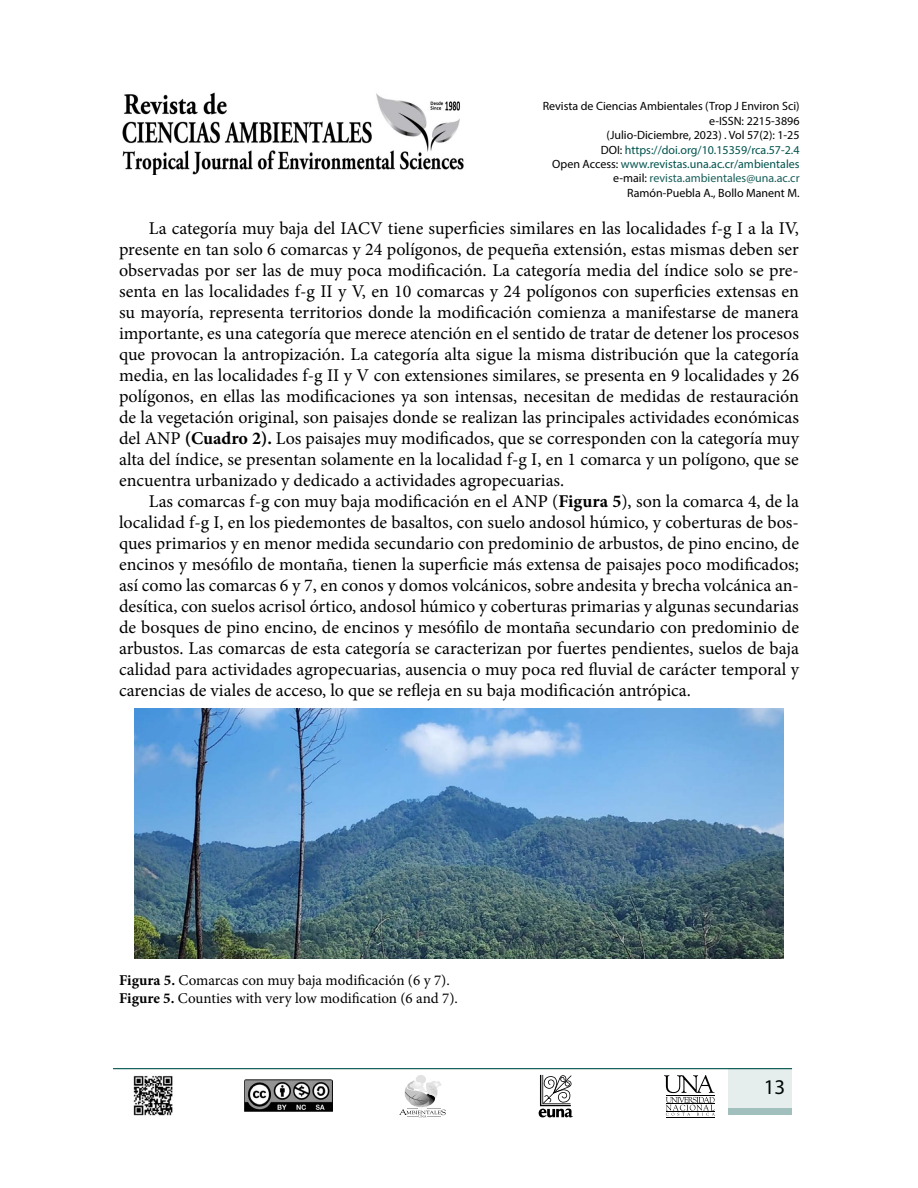
<style>
.page{position:relative;width:918px;height:1188px;background:#fff}
.page>*{position:absolute;margin:0;border:0;box-sizing:border-box;transform-origin:0 0}
.t1{font:21px "Myriad Pro";color:#000}
.t2{font:18px/21px "Minion Pro";color:#000;text-align:justify}
.t3{font:15px/18px "Minion Pro";color:#000}
.t4{font:12px/14.4px "Myriad Pro";color:#000;text-align:right}
.s1{color:#00534d}
.s2{color:#195f5a}
.s3{font-weight:700}
</style>
<div class="page">
<svg style="left:539px;top:1075px;width:34px;height:42px"></svg>
<div style="left:416px;top:1075px;width:10px;height:9px;background:#e2e2e2;border-radius:50%"></div>
<svg style="left:399px;top:1081px;width:47px;height:36px"></svg>
<hr style="left:666px;top:1117px;width:48px;height:1px;background:#000">
<svg style="left:664px;top:1075px;width:51px;height:41px"></svg>
<hr style="left:113px;top:1068px;width:679px;height:1px;background:#00534d">
<div style="left:729px;top:1068px;width:63px;height:46px;background:#e6eeed"></div>
<div style="left:729px;top:1108px;width:63px;height:6px;background:#a1bfbd"></div>
<img style="left:244px;top:1080px;width:89px;height:31px">
<img style="left:122px;top:92px;width:342px;height:83px">
<img style="left:133px;top:1075px;width:40px;height:41px">
<img style="left:134px;top:708px;width:650px;height:250px">
<p class="t4" style="left:543px;top:99px;width:258px">Revista de Ciencias Ambientales (Trop J Environ Sci) e-ISSN: 2215-3896<br>(Julio-Diciembre, 2023) . Vol 57(2): 1-25<br>DOI: <span class="s1">https://doi.org/10.15359/rca.57-2.4<br></span>Open Access: <span class="s1">www.revistas.una.ac.cr/ambientales </span>e-mail: <span class="s2">revista.ambientales@una.ac.cr </span>Ramón-Puebla A., Bollo Manent M.</p>
<p class="t2" style="left:119px;top:218px;width:682px;text-indent:30px">La categoría muy baja del IACV tiene superficies similares en las localidades f-g I a la IV, presente en tan solo 6 comarcas y 24 polígonos, de pequeña extensión, estas mismas deben ser observadas por ser las de muy poca modificación. La categoría media del índice solo se pre&shy;senta en las localidades f-g II y V, en 10 comarcas y 24 polígonos con superficies extensas en su mayoría, representa territorios donde la modificación comienza a manifestarse de manera importante, es una categoría que merece atención en el sentido de tratar de detener los procesos que provocan la antropización. La categoría alta sigue la misma distribución que la categoría media, en las localidades f-g II y V con extensiones similares, se presenta en 9 localidades y 26 polígonos, en ellas las modificaciones ya son intensas, necesitan de medidas de restauración de la vegetación original, son paisajes donde se realizan las principales actividades económicas del ANP <span class="s3">(Cuadro 2).</span> Los paisajes muy modificados, que se corresponden con la categoría muy alta del índice, se presentan solamente en la localidad f-g I, en 1 comarca y un polígono, que se encuentra urbanizado y dedicado a actividades agropecuarias.</p>
<p class="t2" style="left:119px;top:491px;width:681px;text-indent:30px">Las comarcas f-g con muy baja modificación en el ANP (<span class="s3">Figura 5</span>), son la comarca 4, de la localidad f-g I, en los piedemontes de basaltos, con suelo andosol húmico, y coberturas de bos&shy;ques primarios y en menor medida secundario con predominio de arbustos, de pino encino, de encinos y mesófilo de montaña, tienen la superficie más extensa de paisajes poco modificados; así como las comarcas 6 y 7, en conos y domos volcánicos, sobre andesita y brecha volcánica an&shy;desítica, con suelos acrisol órtico, andosol húmico y coberturas primarias y algunas secundarias de bosques de pino encino, de encinos y mesófilo de montaña secundario con predominio de arbustos. Las comarcas de esta categoría se caracterizan por fuertes pendientes, suelos de baja calidad para actividades agropecuarias, ausencia o muy poca red fluvial de carácter temporal y carencias de viales de acceso, lo que se refleja en su baja modificación antrópica.</p>
<p class="t3" style="left:119px;top:971px;width:340px"><span class="s3">Figura 5.</span> Comarcas con muy baja modificación (6 y 7).<br><span class="s3">Figure 5.</span> Counties with very low modification (6 and 7).</p>
<p class="t1" style="left:764px;top:1074px;width:23px">13</p>
</div>
